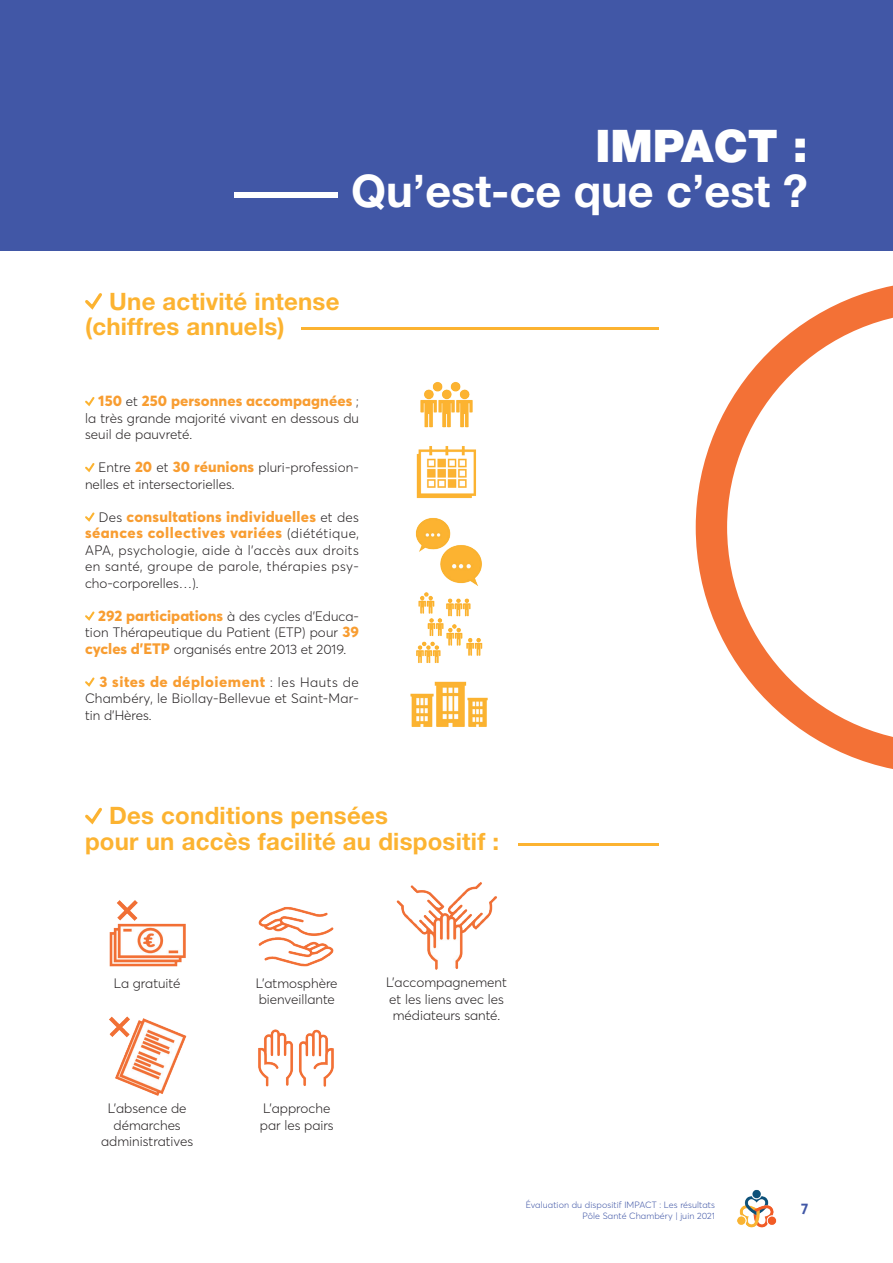
<style>
.page{position:relative;width:893px;height:1263px;background:#fff}
.page>*{position:absolute;margin:0;border:0;box-sizing:border-box;transform-origin:0 0}
.t1{font:700 45px "Helvetica Neue LT Std";color:#fff}
.t2{font:900 45px "Helvetica Neue LT Std";color:#fff}
.t3{font:700 24px/25.5px "Helvetica Neue LT Std";letter-spacing:.01em;color:#fcb331}
.t4{font:800 15px/16.5px "Averta";letter-spacing:.015em;color:#f89d31;text-align:right}
.t5{font:800 15px "Averta";letter-spacing:.035em;color:#f89d31}
.t6{font:700 15px "Averta";color:#4157a6}
.t7{font:300 13.5px/16.5px "Averta";color:#231f20}
.t8{font:300 9px/10.8px "Averta";letter-spacing:.01em;color:#4157a6;text-align:right}
.s1{font-weight:300;font-size:13.5px;color:#231f20}
.s2{font-weight:800;font-size:15px;color:#f89d31}
</style>
<div class="page">
<svg style="left:85px;top:397px;width:10px;height:10px"></svg>
<svg style="left:85px;top:463px;width:10px;height:10px"></svg>
<svg style="left:85px;top:512px;width:10px;height:10px"></svg>
<svg style="left:85px;top:611px;width:10px;height:10px"></svg>
<svg style="left:85px;top:677px;width:10px;height:10px"></svg>
<img style="left:420px;top:381px;width:53px;height:47px">
<img style="left:416px;top:446px;width:60px;height:53px">
<img style="left:415px;top:518px;width:67px;height:67px">
<img style="left:416px;top:585px;width:67px;height:70px">
<img style="left:410px;top:655px;width:78px;height:72px">
<img style="left:109px;top:900px;width:77px;height:67px">
<img style="left:109px;top:1016px;width:78px;height:80px">
<img style="left:258px;top:906px;width:76px;height:61px">
<img style="left:258px;top:1029px;width:76px;height:58px">
<img style="left:396px;top:882px;width:101px;height:88px">
<div style="left:0;top:0;width:893px;height:251px;background:#4157a6"></div>
<svg style="left:696px;top:285px;width:197px;height:484px"></svg>
<div style="left:235px;top:192px;width:103px;height:6px;background:#fff"></div>
<svg style="left:85px;top:293px;width:17px;height:17px"></svg>
<hr style="left:301px;top:327px;width:357px;height:3px;background:#fcb331">
<svg style="left:85px;top:807px;width:17px;height:18px"></svg>
<hr style="left:518px;top:843px;width:140px;height:3px;background:#fcb331">
<img style="left:737px;top:1190px;width:40px;height:38px">
<h1 class="t2" style="left:595px;top:119px;width:214px">IMPACT :</h1>
<h1 class="t1" style="left:351px;top:163px;width:458px">Qu’est-ce que c’est ?</h1>
<h2 class="t3" style="left:85px;top:288px;width:256px;text-indent:24px">Une activité intense (chiffres annuels)</h2>
<p class="t4" style="left:98px;top:392px;width:262px">150 <span class="s1">et</span> 250 personnes accompagnées <span class="s1">;</span></p>
<p class="t7" style="left:85px;top:409px;width:275px">la très grande majorité vivant en dessous du seuil de pauvreté.</p>
<p class="t7" style="left:85px;top:459px;width:275px;text-indent:14px">Entre <span class="s2">20</span> et <span class="s2">30 réunions</span> pluri-profession&shy;nelles et intersectorielles.</p>
<p class="t4" style="left:85px;top:507px;width:275px"><span class="s1">Des</span> consultations individuelles <span class="s1">et des </span>séances collectives variées <span class="s1">(diététique,</span></p>
<p class="t7" style="left:85px;top:541px;width:275px;text-align:justify">APA, psychologie, aide à l’accès aux droits en santé, groupe de parole, thérapies psy&shy;cho-corporelles…).</p>
<p class="t7" style="left:85px;top:607px;width:275px;text-align:justify;text-indent:13px"><span class="s2">292 participations</span> à des cycles d’Educa&shy;tion Thérapeutique du Patient (ETP) pour <span class="s2">39 cycles d’ETP</span> organisés entre 2013 et 2019.</p>
<p class="t5" style="left:99px;top:671px;width:261px">3 sites de déploiement <span class="s1">: les Hauts de</span></p>
<p class="t7" style="left:85px;top:690px;width:275px">Chambéry, le Biollay-Bellevue et Saint-Mar&shy;tin d’Hères.</p>
<h2 class="t3" style="left:85px;top:803px;width:416px;text-indent:24px">Des conditions pensées<br>pour un accès facilité au dispositif :</h2>
<p class="t7" style="left:114px;top:975px;width:68px">La gratuité</p>
<p class="t7" style="left:101px;top:1099px;width:93px;text-align:center">L’absence de démarches administratives</p>
<p class="t7" style="left:256px;top:974px;width:83px">L’atmosphère bienveillante</p>
<p class="t7" style="left:260px;top:1099px;width:75px">L’approche par les pairs</p>
<p class="t7" style="left:386px;top:974px;width:122px">L’accompagnement et les liens avec les médiateurs santé.</p>
<p class="t8" style="left:526px;top:1199px;width:191px">Évaluation du dispositif IMPACT : Les résultats<br>Pôle Santé Chambéry | juin 2021</p>
<p class="t6" style="left:801px;top:1198px;width:9px">7</p>
</div>
